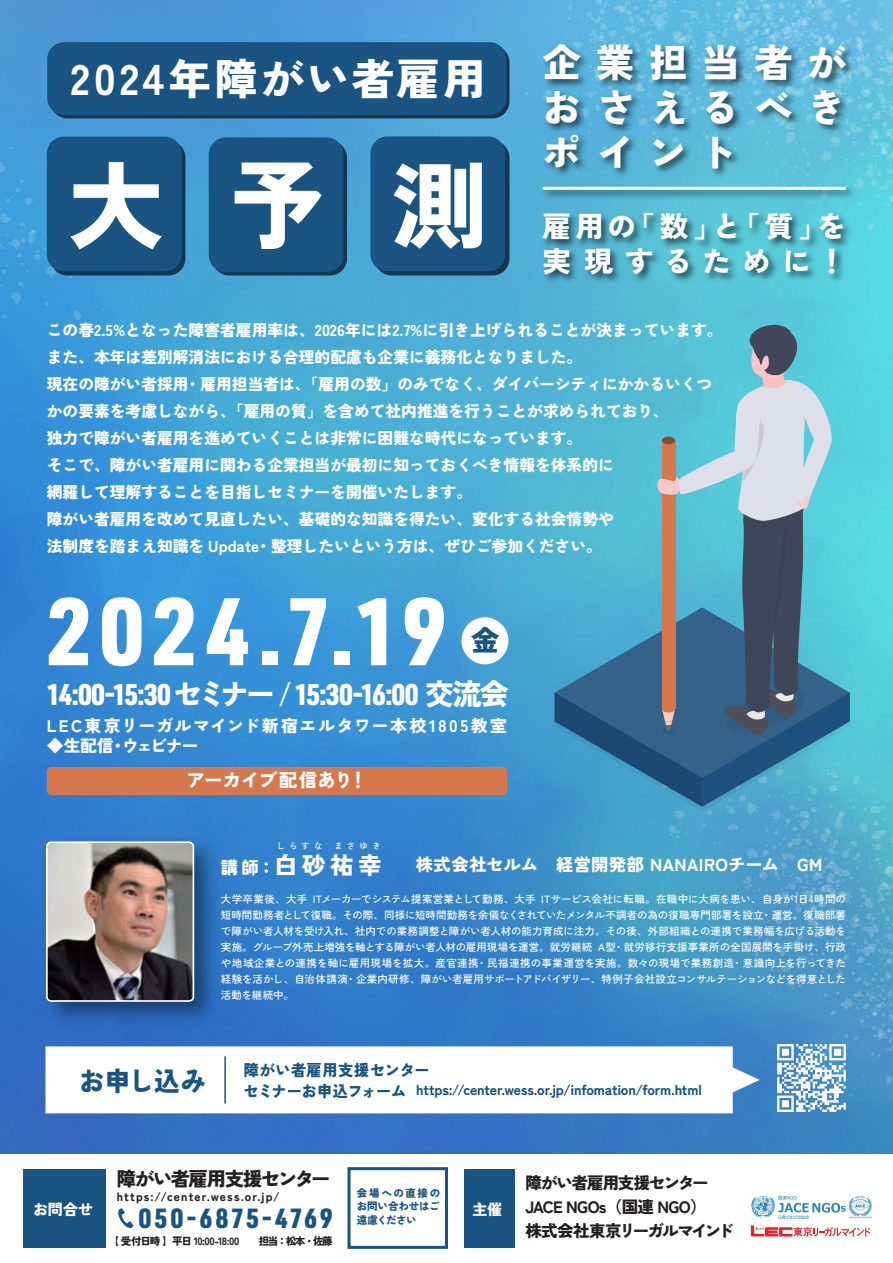
<style>
.page{position:relative;width:893px;height:1263px;background:#fff}
.page>*{position:absolute;margin:0;border:0;box-sizing:border-box;transform-origin:0 0}
.t1{font:900 95.1px "Zen Kaku Gothic New";color:#fff}
.t2{font:900 93.75px "URWDIN Semi Cond";letter-spacing:.08em;color:#fff}
.t3{font:900 42.9px "Zen Kaku Gothic New";letter-spacing:.085em;color:#fff}
.t4{font:900 38.55px/45px "Zen Kaku Gothic New";letter-spacing:.375em;color:#fff;text-align:justify}
.t5{font:900 29.4px "URWDIN Semi Cond";letter-spacing:-.05em;color:#fff}
.t6{font:900 28.5px/34.5px "Zen Kaku Gothic New";letter-spacing:.375em;color:#fff}
.t7{font:900 28.35px "Zen Kaku Gothic New";color:#195482}
.t8{font:900 27.15px "URWDIN Semi Cond";letter-spacing:.09em;color:#195482}
.t9{font:900 26.7px "Zen Kaku Gothic New";color:#195482;scale:.96 1}
.t10{font:900 23.55px "Zen Kaku Gothic New";color:#fff}
.t11{font:900 19.35px "Zen Kaku Gothic New";letter-spacing:-.08em;color:#231f20}
.t12{font:900 18.6px "Zen Kaku Gothic New";letter-spacing:-.015em;color:#fff}
.t13{font:900 17.25px "Zen Kaku Gothic New";letter-spacing:.03em;color:#fff}
.t14{font:900 16.8px "Zen Kaku Gothic New";letter-spacing:.115em;color:#fff}
.t15{font:900 16.8px "Zen Kaku Gothic New";letter-spacing:-.06em;color:#fff}
.t16{font:900 16.5px/24px "Zen Kaku Gothic New";letter-spacing:-.06em;color:#231f20}
.t17{font:900 16.5px "Zen Kaku Gothic New";letter-spacing:-.105em;color:#231f20}
.t18{font:900 15.75px/27px "Zen Kaku Gothic New";color:#fff}
.t19{font:900 15.75px "Zen Kaku Gothic New";letter-spacing:.03em;color:#195482;scale:.96 1}
.t20{font:900 15px "Zen Kaku Gothic New";letter-spacing:-.005em;color:#fff}
.t21{font:900 14.25px "Zen Kaku Gothic New";letter-spacing:-.015em;color:#195482}
.t22{font:900 12px "Zen Kaku Gothic New";letter-spacing:.095em;color:#231f20}
.t23{font:500 10.5px/16px "Zen Kaku Gothic New";letter-spacing:-.025em;color:#fff;text-align:justify}
.t24{font:900 10.5px/13.5px "Zen Kaku Gothic New";letter-spacing:-.005em;color:#195482;text-align:justify}
.t25{font:900 10.5px "Zen Kaku Gothic New";letter-spacing:-.06em;color:#231f20}
.t26{font:900 10.5px "Zen Kaku Gothic New";letter-spacing:-.09em;color:#231f20}
.t27{font:500 8.55px "Zen Kaku Gothic New";letter-spacing:.475em;color:#fff}
.s1{font-family:"Zen Kaku Gothic New"}
.s2{font-family:"Koz Go Pr 6 N";font-weight:400}
.s3{font-size:17.25px}
.s4{font-size:15.75px}
</style>
<div class="page">
<img style="left:0;top:0;width:893px;height:1154px">
<svg style="left:118px;top:1208px;width:15px;height:20px"></svg>
<div style="left:23px;top:1169px;width:83px;height:78px;background:#195482"></div>
<div style="left:464px;top:1169px;width:50px;height:78px;background:#195482"></div>
<img style="left:751px;top:1195px;width:121px;height:23px">
<div style="left:347px;top:1167px;width:101px;height:82px;border:3px solid #195482"></div>
<svg style="left:751px;top:1225px;width:119px;height:11px"></svg>
<svg style="left:44px;top:1045px;width:719px;height:70px"></svg>
<img style="left:33px;top:824px;width:216px;height:289px">
<img style="left:49px;top:844px;width:142px;height:155px">
<div style="left:46px;top:841px;width:148px;height:161px;border:2px solid #fff;border-radius:4px"></div>
<div style="left:47px;top:767px;width:460px;height:28px;background:#d6774e;border-radius:4px"></div>
<div style="left:461px;top:617px;width:47px;height:47px;background:#fff;border-radius:50%"></div>
<svg style="left:51px;top:141px;width:134px;height:134px"></svg>
<div style="left:47px;top:137px;width:135px;height:134px;background:#195482;border-radius:17px"></div>
<div style="left:212px;top:141px;width:135px;height:134px;background:linear-gradient(to bottom,#16354f,#163550);border-radius:17px"></div>
<div style="left:209px;top:137px;width:135px;height:135px;background:#195482;border-radius:17px"></div>
<div style="left:375px;top:141px;width:134px;height:134px;background:linear-gradient(to right,#163a58,#163854);border-radius:17px"></div>
<div style="left:370px;top:136px;width:135px;height:135px;background:#195482;border-radius:17px"></div>
<div style="left:50px;top:45px;width:459px;height:73px;background:#16354f;border-radius:17px"></div>
<div style="left:47px;top:42px;width:459px;height:73px;background:#195482;border-radius:17px"></div>
<img style="left:538px;top:37px;width:322px;height:254px">
<hr style="left:543px;top:187px;width:303px;height:3px;background:#fff">
<svg style="left:550px;top:636px;width:304px;height:175px;background:#4caecf"></svg>
<svg style="left:833px;top:607px;width:17px;height:171px;background:#49afc3"></svg>
<svg style="left:554px;top:324px;width:279px;height:483px;background:#589cb5"></svg>
<img style="left:771px;top:1037px;width:81px;height:82px">
<h3 class="t3" style="left:71px;top:52px;width:417px">2024年障がい者雇用</h3>
<h1 class="t1" style="left:69px;top:146px;width:420px">大予測</h1>
<h3 class="t4" style="left:543px;top:39px;width:305px">企業担当者がおさえるべきポイント</h3>
<h3 class="t6" style="left:543px;top:209px;width:305px">雇用の「数」と「質」を実現するために！</h3>
<p class="t18" style="left:47px;top:316px;width:677px">この春2.5%となった障害者雇用率は、2026年には2.7%に引き上げられることが決まっています。また、本年は差別解消法における合理的配慮も企業に義務化となりました。<br>現在の障がい者採用・雇用担当者は、「雇用の数」のみでなく、ダイバーシティにかかるいくつかの要素を考慮しながら、「雇用の質」を含めて社内推進を行うことが求められており、<br>独力で障がい者雇用を進めていくことは非常に困難な時代になっています。<br>そこで、障がい者雇用に関わる企業担当が最初に知っておくべき情報を体系的に<br>網羅して理解することを目指しセミナーを開催いたします。<br>障がい者雇用を改めて見直したい、基礎的な知識を得たい、変化する社会情勢や<br>法制度を踏まえ知識を Update・整理したいという方は、ぜひご参加ください。</p>
<h2 class="t2" style="left:47px;top:567px;width:401px">2024.7.19</h2>
<h3 class="t7" style="left:471px;top:623px;width:30px">金</h3>
<h3 class="t5" style="left:47px;top:674px;width:463px">14:00-15:30 <span class="s1">セミナー</span> <span class="s2">/</span> 15:30-16:00 <span class="s1">交流会</span></h3>
<h3 class="t14" style="left:47px;top:715px;width:462px">LEC東京リーガルマインド新宿エルタワー本校1805教室</h3>
<h3 class="t15" style="left:47px;top:735px;width:153px">◆生配信・ウェビナー</h3>
<h3 class="t12" style="left:186px;top:769px;width:183px">アーカイブ配信あり！</h3>
<p class="t27" style="left:277px;top:841px;width:47px">しらすな</p>
<p class="t27" style="left:334px;top:841px;width:48px">まさゆき</p>
<h3 class="t10" style="left:221px;top:850px;width:162px"><span class="s3">講師：</span>白砂祐幸</h3>
<h3 class="t13" style="left:416px;top:854px;width:408px">株式会社セルム　経営開発部 NANAIROチーム　GM</h3>
<p class="t23" style="left:221px;top:890px;width:627px">大学卒業後、大手 ITメーカーでシステム提案営業として勤務、大手 ITサービス会社に転職。在職中に大病を患い、自身が1日4時間の短時間勤務者として復職。その際、同様に短時間勤務を余儀なくされていたメンタル不調者の為の復職専門部署を設立・運営。復職部署で障がい者人材を受け入れ、社内での業務調整と障がい者人材の能力育成に注力。その後、外部組織との連携で業務幅を広げる活動を実施。グループ外売上増強を軸とする障がい者人材の雇用現場を運営。就労継続 A型・就労移行支援事業所の全国展開を手掛け、行政や地域企業との連携を軸に雇用現場を拡大。産官連携・民福連携の事業運営を実施。数々の現場で業務創造・意識向上を行ってきた経験を活かし、自治体講演・企業内研修、障がい者雇用サポートアドバイザリー、特例子会社設立コンサルテーションなどを得意とした活動を継続中。</p>
<h3 class="t9" style="left:79px;top:1064px;width:134px">お申し込み</h3>
<h3 class="t19" style="left:244px;top:1060px;width:195px">障がい者雇用支援センター</h3>
<h3 class="t21" style="left:244px;top:1081px;width:459px"><span class="s4">セミナーお申込フォーム</span> https://center.wess.or.jp/infomation/form.html</h3>
<h3 class="t11" style="left:117px;top:1166px;width:215px">障がい者雇用支援センター</h3>
<h3 class="t16" style="left:525px;top:1170px;width:185px">障がい者雇用支援センター<br>JACE NGOs（国連 NGO）</h3>
<p class="t26" style="left:259px;top:1234px;width:75px">担当：松本・佐藤</p>
<p class="t24" style="left:357px;top:1185px;width:85px">会場への直接のお問い合わせはご遠慮ください</p>
<p class="t22" style="left:117px;top:1189px;width:164px">https://center.wess.or.jp/</p>
<h3 class="t20" style="left:33px;top:1199px;width:62px">お問合せ</h3>
<h3 class="t20" style="left:473px;top:1199px;width:31px">主催</h3>
<h3 class="t8" style="left:138px;top:1199px;width:196px">050-6875-4769</h3>
<p class="t25" style="left:109px;top:1234px;width:132px">【 受付日時 】平日 10:00-18:00</p>
<h3 class="t17" style="left:525px;top:1221px;width:210px">株式会社東京リーガルマインド</h3>
</div>
